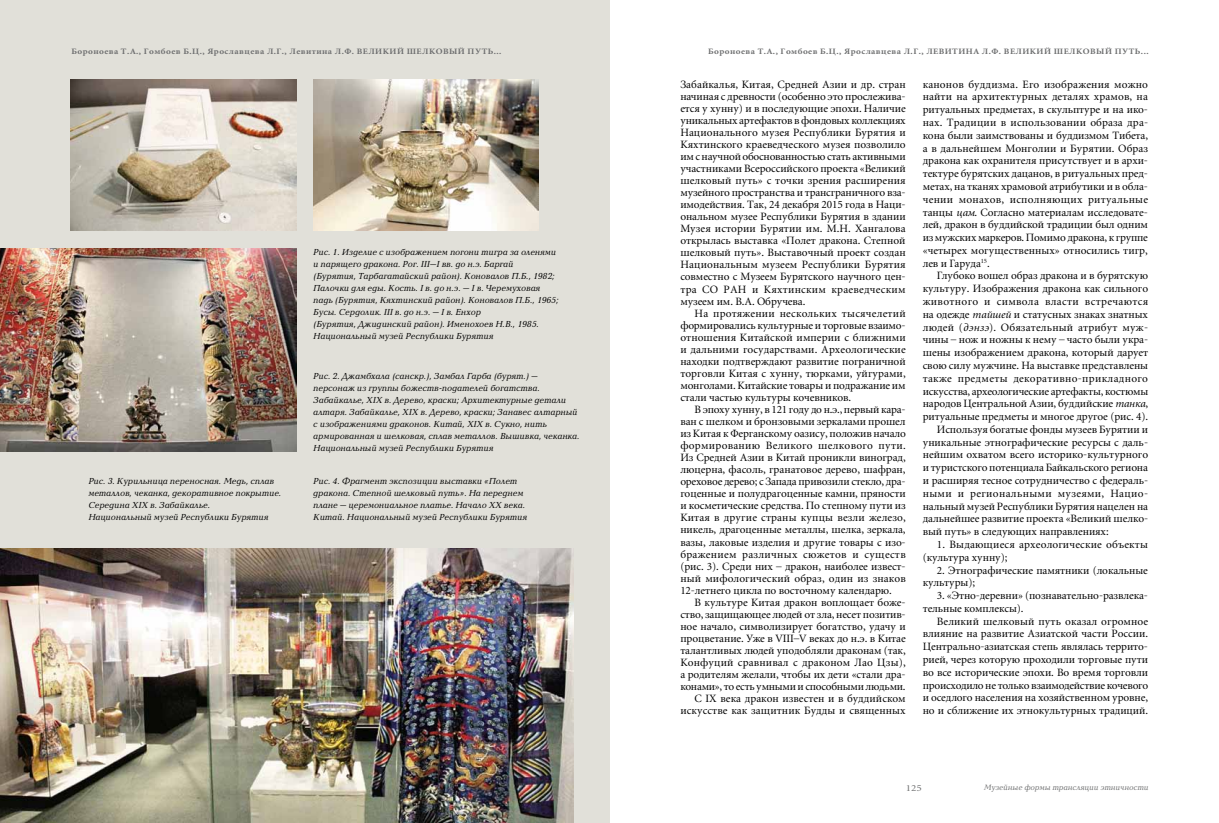
<style>
.page{position:relative;width:1219px;height:823px;background:#fff}
.page>*{position:absolute;margin:0;border:0;box-sizing:border-box;transform-origin:0 0}
.t1{font:11px/12px "Miniature";letter-spacing:-.01em;color:#000;text-align:justify}
.t2{font:11px/12.8px "Miniature";letter-spacing:.01em;color:#000}
.t3{font:11px/12px "Miniature";letter-spacing:.02em;color:#000}
.t4{font:11px "Miniature";letter-spacing:.03em;color:#000}
.t5{font:italic 9px/12px "Baltica C";color:#000}
.t6{font:9px "Miniature";color:#6d6e6f;scale:1.2 1}
.t7{font:700 8.1px "Miniature";letter-spacing:.05em;color:#6d6e6f;scale:1.11 1}
.t8{font:italic 8px "Baltica C";color:#6d6e6f}
.s1{font-style:italic}
</style>
<div class="page">
<div style="left:0;top:0;width:609px;height:822px;background:#e1e0d9"></div>
<img style="left:0;top:548px;width:573px;height:274px">
<img style="left:313px;top:79px;width:225px;height:152px">
<img style="left:0;top:248px;width:296px;height:203px">
<img style="left:71px;top:79px;width:225px;height:151px">
<p class="t7" style="left:71px;top:47px;width:389px">Бороноева Т.А., Гомбоев Б.Ц., Ярославцева Л.Г., Левитина Л.Ф. Великий шелковый путь...</p>
<p class="t5" style="left:88px;top:475px;width:194px">Рис. 3. Курильница переносная. Медь, сплав металлов, чеканка, декоративное покрытие.<br>Середина XIX в. Забайкалье.<br>Национальный музей Республики Бурятия</p>
<p class="t5" style="left:313px;top:246px;width:247px">Рис. 1. Изделие с изображением погони тигра за оленями и парящего дракона. Рог. III–I вв. до н.э. Баргай (Бурятия, Тарбагатайский район). Коновалов П.Б., 1982; Палочки для еды. Кость. I в. до н.э. – I в. Черемуховая падь (Бурятия, Кяхтинский район). Коновалов П.Б., 1965; Бусы. Сердолик. III в. до н.э. – I в. Енхор<br>(Бурятия, Джидинский район). Именохоев Н.В., 1985.<br>Национальный музей Республики Бурятия</p>
<p class="t5" style="left:313px;top:370px;width:268px">Рис. 2. Джамбхала (санскр.), Замбал Гарба (бурят.) – персонаж из группы божеств-подателей богатства.<br>Забайкалье, XIX в. Дерево, краски; Архитектурные детали алтаря. Забайкалье, XIX в. Дерево, краски; Занавес алтарный с изображениями драконов. Китай, XIX в. Сукно, нить армированная и шелковая, сплав металлов. Вышивка, чеканка.<br>Национальный музей Республики Бурятия</p>
<p class="t5" style="left:313px;top:475px;width:215px">Рис. 4. Фрагмент экспозиции выставки «Полет дракона. Степной шелковый путь». На переднем плане – церемониальное платье. Начало XX века.<br>Китай. Национальный музей Республики Бурятия</p>
<p class="t7" style="left:708px;top:47px;width:215px">Бороноева Т.А., Гомбоев Б.Ц., Ярославцева Л.Г., Левити</p>
<p class="t7" style="left:966px;top:47px;width:166px">на Л.Ф. Великий шелковый путь...</p>
<p class="t1" style="left:680px;top:79px;width:227px">Забайкалья, Китая, Средней Азии и др. стран начиная с древности (особенно это прослежива&shy;ется у хунну) и в последующие эпохи. Наличие уникальных артефактов в фондовых коллекциях Национального музея Республики Бурятия и Кяхтинского краеведческого музея позволило им с научной обоснованностью стать активными участниками Всероссийского проекта «Великий шелковый путь» с точки зрения расширения музейного пространства и трансграничного вза&shy;имодействия. Так, 24 декабря 2015 года в Наци&shy;ональном музее Республики Бурятия в здании Музея истории Бурятии им. М.Н. Хангалова открылась выставка «Полет дракона. Степной шелковый путь». Выставочный проект создан Национальным музеем Республики Бурятия совместно с Музеем Бурятского научного цен&shy;тра СО РАН</p>
<p class="t3" style="left:680px;top:283px;width:227px;text-indent:72px">и Кяхтинским краеведческим музеем им. В.А. Обручева.</p>
<p class="t1" style="left:680px;top:307px;width:227px;text-indent:14px">На протяжении нескольких тысячелетий формировались культурные и торговые взаимо&shy;отношения Китайской империи с ближними и дальними государствами. Археологические находки подтверждают развитие пограничной торговли Китая с хунну, тюрками, уйгурами, монголами. Китайские товары и подражание им стали частью культуры кочевников.</p>
<p class="t1" style="left:680px;top:403px;width:227px;text-indent:14px">В эпоху хунну, в 121 году до н.э., первый кара&shy;ван с шелком и бронзовыми зеркалами прошел из Китая к Ферганскому оазису, положив начало формированию Великого шелкового пути.<br>Из Средней Азии в Китай проникли виноград, люцерна, фасоль, гранатовое дерево, шафран, ореховое дерево; с Запада привозили стекло, дра&shy;гоценные и полудрагоценные камни, пряности и косметические средства. По степному пути из Китая в другие страны купцы везли железо, никель, драгоценные металлы, шелка, зеркала, вазы, лаковые изделия и другие товары с изо&shy;бражением различных сюжетов и существ (рис. 3). Среди них – дракон, наиболее извест&shy;ный мифологический образ, один из знаков 12-летнего цикла по восточному календарю.</p>
<p class="t1" style="left:680px;top:596px;width:227px;text-align:right">В культуре Китая дракон воплощает боже&shy;ство, защищающее людей от зла, несет позитив&shy;ное начало, символизирует богатство, удачу и процветание. Уже в VIII–V веках до н.э. в Китае талантливых людей уподобляли драконам (так, Конфуций сравнивал с драконом Лао Цзы), а родителям желали, чтобы их дети «стали дра&shy;конами», то есть умными и способными людьми.<br>С IX века дракон известен и в буддийском искусстве как защитник Будды и священных</p>
<p class="t1" style="left:923px;top:78px;width:227px;line-height:12.8px">канонов буддизма. Его изображения можно найти на архитектурных деталях храмов, на ритуальных предметах, в скульптуре и на ико&shy;нах. Традиции в использовании образа дра&shy;кона были заимствованы и буддизмом Тибета, а в дальнейшем Монголии и Бурятии. Образ дракона как охранителя присутствует и в архи&shy;тектуре бурятских дацанов, в ритуальных пред&shy;метах, на тканях храмовой атрибутики и в обла&shy;чении монахов, исполняющих ритуальные танцы <span class="s1">цам</span>. Согласно материалам исследовате&shy;лей, дракон в буддийской традиции был одним из мужских маркеров. Помимо дракона, к группе «четырех могущественных» относились тигр, лев и Гаруда<sup>15</sup>.</p>
<p class="t1" style="left:937px;top:270px;width:213px">Глубоко вошел образ дракона и в бурятскую</p>
<p class="t1" style="left:923px;top:283px;width:227px">культуру. Изображения дракона как сильного</p>
<p class="t4" style="left:923px;top:296px;width:227px">животного и символа власти встречаются</p>
<p class="t1" style="left:923px;top:308px;width:227px">на одежде <span class="s1">тайшей</span> и статусных знаках знатных</p>
<p class="t1" style="left:923px;top:321px;width:227px">людей (<span class="s1">дэнзэ</span>). Обязательный атрибут муж-</p>
<p class="t1" style="left:923px;top:334px;width:227px">чины – нож и ножны к нему – часто были укра-</p>
<p class="t1" style="left:923px;top:347px;width:227px">шены изображением дракона, который дарует</p>
<p class="t1" style="left:923px;top:359px;width:227px">свою силу мужчине. На выставке представлены</p>
<p class="t1" style="left:923px;top:372px;width:227px">также предметы декоративно-прикладного</p>
<p class="t1" style="left:923px;top:385px;width:227px">искусства, археологические артефакты, костюмы</p>
<p class="t1" style="left:923px;top:398px;width:227px">народов Центральной Азии, буддийские <span class="s1">танка</span>,</p>
<p class="t1" style="left:923px;top:411px;width:227px">ритуальные предметы и многое другое (рис. 4).</p>
<p class="t1" style="left:937px;top:423px;width:213px">Используя богатые фонды музеев Бурятии и</p>
<p class="t1" style="left:923px;top:436px;width:227px">уникальные этнографические ресурсы с даль-</p>
<p class="t1" style="left:923px;top:449px;width:227px">нейшим охватом всего историко-культурного</p>
<p class="t1" style="left:923px;top:462px;width:227px">и туристского потенциала Байкальского региона</p>
<p class="t1" style="left:923px;top:474px;width:227px">и расширяя тесное сотрудничество с федераль-</p>
<p class="t1" style="left:923px;top:487px;width:227px">ными и региональными музеями, Нацио-</p>
<p class="t1" style="left:923px;top:500px;width:227px">нальный музей Республики Бурятия нацелен на</p>
<p class="t1" style="left:923px;top:513px;width:227px">дальнейшее развитие проекта «Великий шелко-</p>
<p class="t1" style="left:923px;top:525px;width:187px">вый путь» в следующих направлениях:</p>
<p class="t2" style="left:923px;top:538px;width:227px;text-indent:14px">1. Выдающиеся археологические объекты (культура хунну);</p>
<p class="t1" style="left:923px;top:563px;width:227px;line-height:12.8px;text-indent:14px">2. Этнографические памятники (локальные культуры);</p>
<p class="t1" style="left:923px;top:589px;width:227px;line-height:12.8px;text-indent:14px">3. «Этно-деревни» (познавательно-развлека&shy;тельные комплексы).</p>
<p class="t1" style="left:923px;top:614px;width:227px;line-height:12.8px;text-indent:14px">Великий шелковый путь оказал огромное влияние на развитие Азиатской части России.<br>Центрально-азиатская степь являлась террито&shy;рией, через которую проходили торговые пути во все исторические эпохи. Во время торговли происходило не только взаимодействие кочевого и оседлого населения на хозяйственном уровне, но и сближение их этнокультурных традиций.</p>
<p class="t6" style="left:906px;top:783px;width:15px">125</p>
<p class="t8" style="left:984px;top:782px;width:166px">Музейные формы трансляции этничности</p>
</div>
